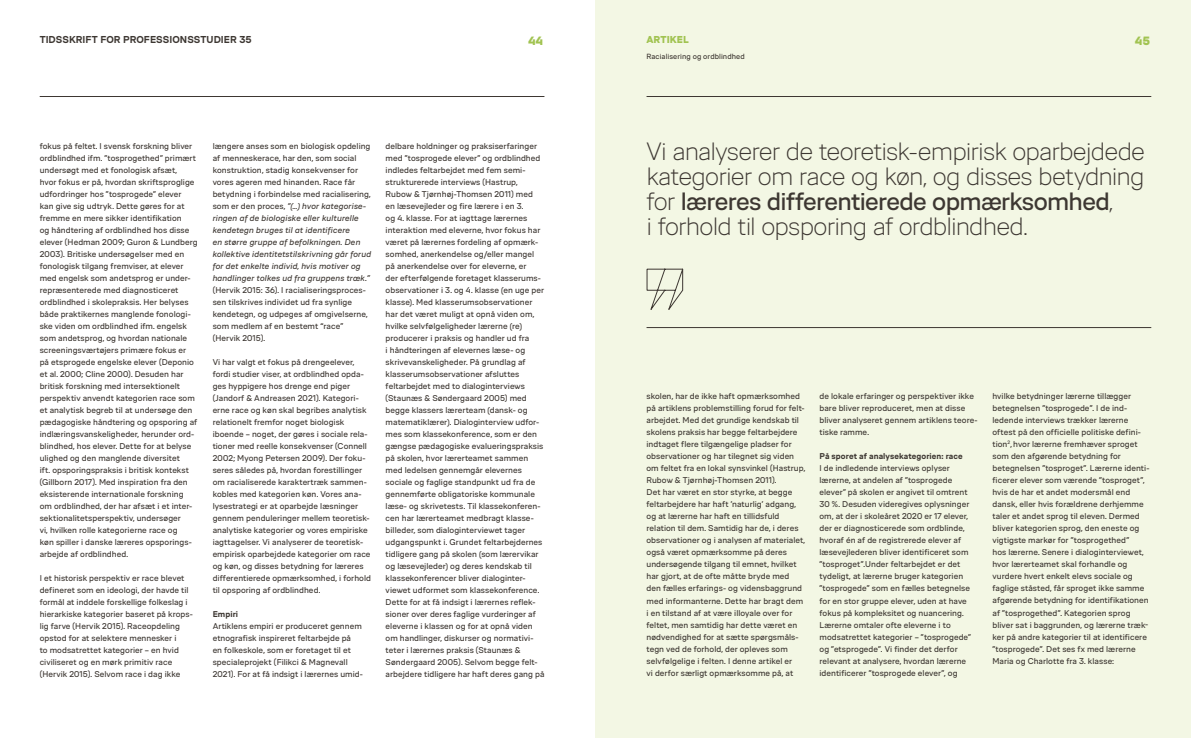
<style>
.page{position:relative;width:1191px;height:738px;background:#fff}
.page>*{position:absolute;margin:0;border:0;box-sizing:border-box;transform-origin:0 0}
.t1{font:300 25px/25px "VIA Type";letter-spacing:-.03em;color:#3d3732}
.t2{font:900 12px "VIA Type";color:#a1c351}
.t3{font:700 10px "VIA Type";letter-spacing:.005em;color:#3d3732}
.t4{font:900 10px "VIA Type";letter-spacing:.005em;color:#a1c351}
.t5{font:8.4px/12px "VIA Type";letter-spacing:.005em;color:#3d3732}
.t6{font:italic 8.4px/12px "VIA Type";letter-spacing:.005em;color:#3d3732}
.t7{font:700 8.4px "VIA Type";letter-spacing:.01em;color:#3d3732}
.t8{font:7.5px "VIA Type";letter-spacing:.01em;color:#3d3732}
.s1{font-style:normal}
.s2{font-weight:400}
</style>
<div class="page">
<div style="left:595px;top:0;width:596px;height:737px;background:#f3f7e4"></div>
<svg style="left:646px;top:268px;width:38px;height:42px"></svg>
<hr style="left:646px;top:327px;width:505px;height:1px;background:#3d3732">
<hr style="left:40px;top:96px;width:504px;height:1px;background:#3d3732">
<hr style="left:646px;top:96px;width:505px;height:1px;background:#3d3732">
<p class="t3" style="left:40px;top:34px;width:213px">TIDSSKRIFT FOR PROFESSIONSSTUDIER 35</p>
<h2 class="t2" style="left:528px;top:34px;width:17px">44</h2>
<p class="t4" style="left:646px;top:34px;width:44px">ARTIKEL</p>
<h2 class="t2" style="left:1135px;top:34px;width:16px">45</h2>
<p class="t8" style="left:646px;top:52px;width:100px">Racialisering og ordblindhed</p>
<p class="t5" style="left:40px;top:140px;width:159px">fokus på feltet. I svensk forskning bliver ordblindhed ifm. ”tosprogethed” primært undersøgt med et fonologisk afsæt,<br>hvor fokus er på, hvordan skriftsproglige udfordringer hos ”tosprogede” elever<br>kan give sig udtryk. Dette gøres for at fremme en mere sikker identifikation<br>og håndtering af ordblindhed hos disse elever (Hedman 2009; Guron &amp; Lundberg 2003). Britiske undersøgelser med en fonologisk tilgang fremviser, at elever med engelsk som andetsprog er under&shy;repræsenterede med diagnosticeret ordblindhed i skolepraksis. Her belyses både praktikernes manglende fonologi&shy;ske viden om ordblindhed ifm. engelsk som andetsprog, og hvordan nationale screeningsværtøjers primære fokus er<br>på etsprogede engelske elever (Deponio et al. 2000; Cline 2000). Desuden har britisk forskning med intersektionelt perspektiv anvendt kategorien race som et analytisk begreb til at undersøge den pædagogiske håndtering og opsporing af indlæringsvanskeligheder, herunder ord&shy;blindhed, hos elever. Dette for at belyse ulighed og den manglende diversitet<br>ift. opsporingspraksis i britisk kontekst (Gillborn 2017). Med inspiration fra den eksisterende internationale forskning om ordblindhed, der har afsæt i et inter&shy;sektionalitetsperspektiv, undersøger<br>vi, hvilken rolle kategorierne race og<br>køn spiller i danske læreres opsporings&shy;arbejde af ordblindhed.</p>
<p class="t5" style="left:40px;top:572px;width:155px">I et historisk perspektiv er race blevet defineret som en ideologi, der havde til formål at inddele forskellige folkeslag i hierarkiske kategorier baseret på krops&shy;lig farve (Hervik 2015). Raceopdeling opstod for at selektere mennesker i<br>to modsatrettet kategorier – en hvid civiliseret og en mørk primitiv race (Hervik 2015). Selvom race i dag ikke</p>
<p class="t6" style="left:213px;top:140px;width:160px"><span class="s1">længere anses som en biologisk opdeling af menneskerace, har den, som social konstruktion, stadig konsekvenser for vores ageren med hinanden. Race får betydning i forbindelse med racialisering, som er den proces,</span> ”(…) hvor kategorise&shy;ringen af de biologiske eller kulturelle kendetegn bruges til at identificere<br>en større gruppe af befolkningen. Den kollektive identitetstilskrivning går forud for det enkelte individ, hvis motiver og handlinger tolkes ud fra gruppens træk.”</p>
<p class="t5" style="left:213px;top:284px;width:157px">(Hervik 2015: 36). I racialiseringsproces&shy;sen tilskrives individet ud fra synlige kendetegn, og udpeges af omgivelserne, som medlem af en bestemt “race” (Hervik 2015).</p>
<p class="t5" style="left:213px;top:356px;width:160px">Vi har valgt et fokus på drengeelever, fordi studier viser, at ordblindhed opda&shy;ges hyppigere hos drenge end piger (Jandorf &amp; Andreasen 2021). Kategori&shy;erne race og køn skal begribes analytisk relationelt fremfor noget biologisk iboende – noget, der gøres i sociale rela&shy;tioner med reelle konsekvenser (Connell 2002; Myong Petersen 2009). Der foku&shy;seres således på, hvordan forestillinger om racialiserede karaktertræk sammen&shy;kobles med kategorien køn. Vores ana&shy;lysestrategi er at oparbejde læsninger gennem penduleringer mellem teoretisk&shy;analytiske kategorier og vores empiriske iagttagelser. Vi analyserer de teoretisk&shy;empirisk oparbejdede kategorier om race og køn, og disses betydning for læreres differentierede opmærksomhed, i forhold til opsporing af ordblindhed.</p>
<p class="t7" style="left:213px;top:609px;width:27px">Empiri</p>
<p class="t5" style="left:213px;top:620px;width:152px">Artiklens empiri er produceret gennem etnografisk inspireret feltarbejde på<br>en folkeskole, som er foretaget til et specialeprojekt (Filikci &amp; Magnevall 2021). For at få indsigt i lærernes umid-</p>
<p class="t5" style="left:386px;top:140px;width:160px">delbare holdninger og praksiserfaringer med ”tosprogede elever” og ordblindhed indledes feltarbejdet med fem semi&shy;strukturerede interviews (Hastrup, Rubow &amp; Tjørnhøj-Thomsen 2011) med en læsevejleder og fire lærere i en 3.<br>og 4. klasse. For at iagttage lærernes interaktion med eleverne, hvor fokus har været på lærernes fordeling af opmærk&shy;somhed, anerkendelse og/eller mangel på anerkendelse over for eleverne, er<br>der efterfølgende foretaget klasserums&shy;observationer i 3. og 4. klasse (en uge per klasse). Med klasserumsobservationer har det været muligt at opnå viden om, hvilke selvfølgeligheder lærerne (re) producerer i praksis og handler ud fra<br>i håndteringen af elevernes læse- og skrivevanskeligheder. På grundlag af klasserumsobservationer afsluttes feltarbejdet med to dialoginterviews (Staunæs &amp; Søndergaard 2005) med begge klassers lærerteam (dansk- og matematiklærer). Dialoginterview udfor&shy;mes som klassekonference, som er den gængse pædagogiske evalueringspraksis på skolen, hvor lærerteamet sammen med ledelsen gennemgår elevernes sociale og faglige standpunkt ud fra de gennemførte obligatoriske kommunale læse- og skrivetests. Til klassekonferen&shy;cen har lærerteamet medbragt klasse&shy;billeder, som dialoginterviewet tager udgangspunkt i. Grundet feltarbejdernes tidligere gang på skolen (som lærervikar og læsevejleder) og deres kendskab til klassekonferencer bliver dialoginter&shy;viewet udformet som klassekonference.<br>Dette for at få indsigt i lærernes reflek&shy;sioner over deres faglige vurderinger af eleverne i klassen og for at opnå viden om handlinger, diskurser og normativi&shy;teter i lærernes praksis (Staunæs &amp; Søndergaard 2005). Selvom begge felt&shy;arbejdere tidligere har haft deres gang på</p>
<h1 class="t1" style="left:646px;top:139px;width:500px">Vi analyserer de teoretisk-empirisk oparbejdede kategorier om race og køn, og disses betydning for <span class="s2">læreres differentierede opmærksomhed</span>,<br>i forhold til opsporing af ordblindhed.</h1>
<p class="t5" style="left:646px;top:390px;width:160px">skolen, har de ikke haft opmærksomhed på artiklens problemstilling forud for felt&shy;arbejdet. Med det grundige kendskab til skolens praksis har begge feltarbejdere indtaget flere tilgængelige pladser for observationer og har tilegnet sig viden om feltet fra en lokal synsvinkel (Hastrup, Rubow &amp; Tjørnhøj-Thomsen 2011).<br>Det har været en stor styrke, at begge feltarbejdere har haft ’naturlig’ adgang, og at lærerne har haft en tillidsfuld relation til dem. Samtidig har de, i deres observationer og i analysen af materialet, også været opmærksomme på deres undersøgende tilgang til emnet, hvilket har gjort, at de ofte måtte bryde med den fælles erfarings- og vidensbaggrund med informanterne. Dette har bragt dem i en tilstand af at være illoyale over for feltet, men samtidig har dette været en nødvendighed for at sætte spørgsmåls&shy;tegn ved de forhold, der opleves som selvfølgelige i felten. I denne artikel er<br>vi derfor særligt opmærksomme på, at</p>
<p class="t5" style="left:819px;top:390px;width:160px">de lokale erfaringer og perspektiver ikke bare bliver reproduceret, men at disse bliver analyseret gennem artiklens teore&shy;tiske ramme.</p>
<p class="t5" style="left:992px;top:390px;width:158px">hvilke betydninger lærerne tillægger betegnelsen ”tosprogede”. I de ind&shy;ledende interviews trækker lærerne oftest på den officielle politiske defini&shy;tion<sup>2</sup>, hvor lærerne fremhæver sproget som den afgørende betydning for betegnelsen ”tosproget”. Lærerne identi&shy;ficerer elever som værende ”tosproget”, hvis de har et andet modersmål end dansk, eller hvis forældrene derhjemme taler et andet sprog til eleven. Dermed bliver kategorien sprog, den eneste og vigtigste markør for ”tosprogethed”<br>hos lærerne. Senere i dialoginterviewet, hvor lærerteamet skal forhandle og vurdere hvert enkelt elevs sociale og faglige ståsted, får sproget ikke samme afgørende betydning for identifikationen af ”tosprogethed”. Kategorien sprog bliver sat i baggrunden, og lærerne træk&shy;ker på andre kategorier til at identificere ”tosprogede”. Det ses fx med lærerne Maria og Charlotte fra 3. klasse:</p>
<p class="t7" style="left:819px;top:451px;width:145px">På sporet af analysekategorien: race</p>
<p class="t5" style="left:819px;top:462px;width:153px">I de indledende interviews oplyser lærerne, at andelen af ”tosprogede elever” på skolen er angivet til omtrent 30 %. Desuden videregives oplysninger om, at der i skoleåret 2020 er 17 elever, der er diagnosticerede som ordblinde, hvoraf én af de registrerede elever af læsevejlederen bliver identificeret som ”tosproget”.Under feltarbejdet er det tydeligt, at lærerne bruger kategorien ”tosprogede” som en fælles betegnelse for en stor gruppe elever, uden at have fokus på kompleksitet og nuancering.<br>Lærerne omtaler ofte eleverne i to modsatrettet kategorier – ”tosprogede” og ”etsprogede”. Vi finder det derfor relevant at analysere, hvordan lærerne identificerer ”tosprogede elever”, og</p>
</div>
